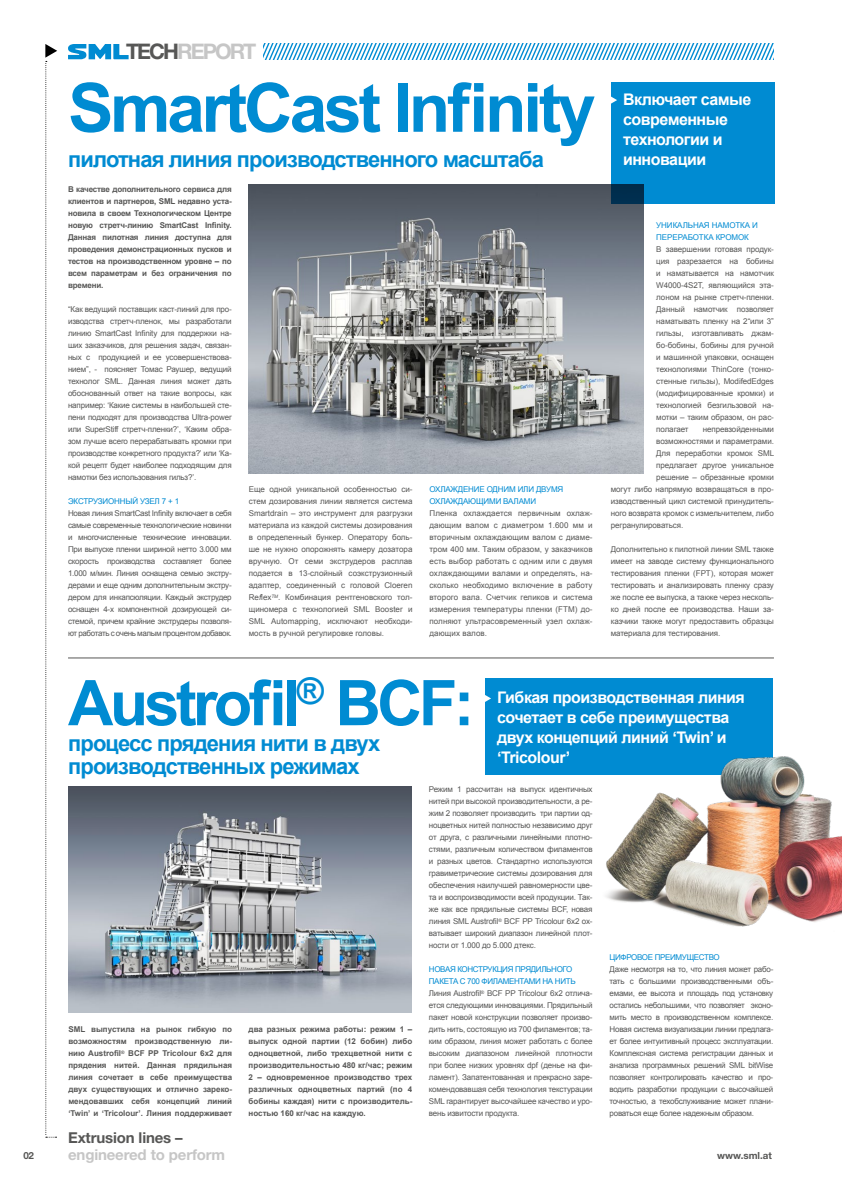
<style>
.page{position:relative;width:842px;height:1191px;background:#fff}
.page>*{position:absolute;margin:0;border:0;box-sizing:border-box;transform-origin:0 0}
.t1{font:700 68px "Arial";letter-spacing:-.05em;color:#008bd2}
.t2{font:700 63px "Arial";letter-spacing:-.06em;color:#008bd2}
.t3{font:700 22px/23px "Arial";letter-spacing:-.04em;color:#008bd2}
.t4{font:700 21.5px "Helvetica Neue LT Std";letter-spacing:-.09em;color:#c6c6c6}
.t5{font:700 16px/20px "Arial";letter-spacing:-.03em;color:#fff}
.t6{font:700 15px "Helvetica Neue LT Std";letter-spacing:-.01em;color:#c6c6c6}
.t7{font:700 15px "Helvetica Neue LT Std";letter-spacing:-.01em;color:#575756}
.t8{font:700 9.8px "Helvetica Neue LT Std";color:#575756}
.t9{font:8px/12px "Arial";letter-spacing:-.02em;color:#575756;text-align:justify}
.t10{font:700 8px/12px "Arial";color:#575756;text-align:justify}
.t11{font:8px/12px "Arial";letter-spacing:-.02em;color:#008bd2}
.t12{font:8px "Arial";letter-spacing:-.04em;color:#008bd2}
.s1{color:#575756}
.s2{font-style:italic}
.s3{color:#008bd2}
</style>
<div class="page">
<svg style="left:45px;top:44px;width:12px;height:1093px"></svg>
<svg style="left:68px;top:44px;width:61px;height:15px"></svg>
<svg style="left:264px;top:44px;width:510px;height:15px"></svg>
<img style="left:249px;top:185px;width:394px;height:288px">
<hr style="left:68px;top:657px;width:706px;height:1px;background:#575756">
<div style="left:485px;top:678px;width:288px;height:97px;background:#008bd2"></div>
<svg style="left:485px;top:695px;width:6px;height:7px"></svg>
<div style="left:611px;top:82px;width:163px;height:122px;background:#008bd2"></div>
<svg style="left:611px;top:97px;width:6px;height:7px"></svg>
<img style="left:68px;top:786px;width:344px;height:227px">
<img style="left:606px;top:756px;width:236px;height:171px">
<h3 class="t4" style="left:126px;top:38px;width:132px"><span class="s1">TECH</span>REPORT</h3>
<h1 class="t1" style="left:68px;top:62px;width:529px">SmartCast Infinity</h1>
<h3 class="t3" style="left:68px;top:148px;width:477px">пилотная линия производственного масштаба</h3>
<p class="t10" style="left:68px;top:183px;width:165px">В качестве дополнительного сервиса для клиентов и партнеров, SML недавно уста&shy;новила в своем Технологическом Центре новую стретч-линию SmartCast Infinity.<br>Данная пилотная линия доступна для проведения демонстрационных пусков и тестов на производственном уровне – по всем параметрам и без ограничения по времени.</p>
<p class="t9" style="left:68px;top:303px;width:165px">“Как ведущий поставщик каст-линий для про&shy;изводства стретч-пленок, мы разработали линию SmartCast Infinity для поддержки на&shy;ших заказчиков, для решения задач, связан&shy;ных с продукцией и ее усовершенствова&shy;нием”, - поясняет Томас Раушер, ведущий технолог SML. Данная линия может дать обоснованный ответ на такие вопросы, как например: ‘Какие системы в наибольшей сте&shy;пени подходят для производства Ultra-power или SuperStiff стретч-пленки?’, ‘Каким обра&shy;зом лучше всего перерабатывать кромки при производстве конкретного продукта?’ или ‘Ка&shy;кой рецепт будет наиболее подходящим для намотки без использования гильз?’.</p>
<p class="t11" style="left:68px;top:495px;width:113px">ЭКСТРУЗИОННЫЙ УЗЕЛ 7 + 1</p>
<p class="t9" style="left:68px;top:507px;width:165px">Новая линия SmartCast Infinity включает в себя самые современные технологические новинки и многочисленные технические инновации.<br>При выпуске пленки шириной нетто 3.000 мм скорость производства составляет более 1.000 м/мин. Линия оснащена семью экстру&shy;дерами и еще одним дополнительным экстру&shy;дером для инкапсюляции. Каждый экструдер оснащен 4-х компонентной дозирующей си&shy;стемой, причем крайние экструдеры позволя&shy;ют работать с очень малым процентом добавок.</p>
<p class="t9" style="left:249px;top:483px;width:165px">Еще одной уникальной особенностью си&shy;стем дозирования линии является система Smartdrain – это инструмент для разгрузки материала из каждой системы дозирования в определенный бункер. Оператору боль&shy;ше не нужно опорожнять камеру дозатора вручную. От семи экструдеров расплав подается в 13-слойный соэкструзионный адаптер, соединенный с головой Cloeren Re<span class="s2">f</span>lex<sup>TM</sup>. Комбинация рентгеновского тол&shy;щиномера с технологией SML Booster и SML Automapping, исключают необходи&shy;мость в ручной регулировке головы.</p>
<p class="t11" style="left:429px;top:483px;width:135px">ОХЛАЖДЕНИЕ ОДНИМ ИЛИ ДВУМЯ<br>ОХЛАЖДАЮЩИМИ ВАЛАМИ</p>
<p class="t9" style="left:429px;top:507px;width:165px">Пленка охлаждается первичным охлаж&shy;дающим валом с диаметром 1.600 мм и вторичным охлаждающим валом с диаме&shy;тром 400 мм. Таким образом, у заказчиков есть выбор работать с одним или с двумя охлаждающими валами и определять, на&shy;сколько необходимо включение в работу второго вала. Счетчик геликов и система измерения температуры пленки (FTM) до&shy;полняют ультрасовременный узел охлаж&shy;дающих валов.</p>
<h3 class="t5" style="left:623px;top:90px;width:130px">Включает самые современные технологии и инновации</h3>
<p class="t11" style="left:656px;top:219px;width:103px">УНИКАЛЬНАЯ НАМОТКА И<br>ПЕРЕРАБОТКА КРОМОК</p>
<p class="t9" style="left:656px;top:243px;width:119px">В завершении готовая продук&shy;ция разрезается на бобины и наматывается на намотчик W4000-4S2T, являющийся эта&shy;лоном на рынке стретч-пленки.<br>Данный намотчик позволяет наматывать пленку на 2“или 3” гильзы, изготавливать джам&shy;бо-бобины, бобины для ручной и машинной упаковки, оснащен технологиями ThinCore (тонко&shy;стенные гильзы), ModifedEdges (модифицированные кромки) и технологией безгильзовой на&shy;мотки – таким образом, он рас&shy;полагает</p>
<p class="t9" style="left:703px;top:423px;width:73px">непревзойденными</p>
<p class="t9" style="left:656px;top:435px;width:119px">возможностями и параметрами.</p>
<p class="t9" style="left:656px;top:447px;width:119px">Для переработки кромок SML</p>
<p class="t9" style="left:656px;top:459px;width:119px">предлагает другое уникальное</p>
<p class="t9" style="left:656px;top:471px;width:119px">решение – обрезанные кромки</p>
<p class="t9" style="left:611px;top:483px;width:165px">могут либо напрямую возвращаться в про-</p>
<p class="t9" style="left:611px;top:495px;width:165px">изводственный цикл системой принудитель-</p>
<p class="t9" style="left:611px;top:507px;width:165px">ного возврата кромок с измельчителем, либо</p>
<p class="t9" style="left:611px;top:519px;width:74px">регранулироваться.</p>
<p class="t9" style="left:611px;top:543px;width:165px">Дополнительно к пилотной линии SML также имеет на заводе систему функционального тестирования пленки (FPT), которая может тестировать и анализировать пленку сразу же после ее выпуска, а также через несколь&shy;ко дней после ее производства. Наши за&shy;казчики также могут предоставить образцы материала для тестирования.</p>
<h2 class="t2" style="left:68px;top:661px;width:408px">Austrofil<sup>®</sup> BCF:</h2>
<h3 class="t3" style="left:68px;top:732px;width:314px">процесс прядения нити в двух производственных режимах</h3>
<h3 class="t5" style="left:497px;top:688px;width:249px">Гибкая производственная линия сочетает в себе преимущества двух концепций линий ‘Twin’ и ‘Tricolour’</h3>
<p class="t10" style="left:68px;top:1023px;width:165px">SML выпустила на рынок гибкую по возможностям производственную ли&shy;нию Austrofil<sup>®</sup> BCF PP Tricolour 6x2 для прядения нитей. Данная прядильная линия сочетает в себе преимущества двух существующих и отлично зареко&shy;мендовавших себя концепций линий ‘Twin’ и ‘Tricolour’. Линия поддерживает</p>
<p class="t10" style="left:249px;top:1023px;width:165px">два разных режима работы: режим 1 – выпуск одной партии (12 бобин) либо одноцветной, либо трехцветной нити с производительностью 480 кг/час; режим 2 – одновременное производство трех различных одноцветных партий (по 4 бобины каждая) нити с производитель&shy;ностью 160 кг/час на каждую.</p>
<p class="t9" style="left:429px;top:783px;width:165px">Режим 1 рассчитан на выпуск идентичных нитей при высокой производительности, а ре&shy;жим 2 позволяет производить три партии од&shy;ноцветных нитей полностью независимо друг от друга, с различными линейными плотно&shy;стями, различным количеством филаментов и разных цветов. Стандартно используются гравиметрические системы дозирования для обеспечения наилучшей равномерности цве&shy;та и воспроизводимости всей продукции. Так&shy;же как все прядильные системы BCF, новая линия SML Austrofil<sup>®</sup> BCF PP Tricolour 6x2 ох&shy;ватывает широкий диапазон линейной плот&shy;ности от 1.000 до 5.000 дтекс.</p>
<p class="t9" style="left:429px;top:963px;width:165px;text-align:left"><span class="s3">НОВАЯ КОНСТРУКЦИЯ ПРЯДИЛЬНОГО ПАКЕТА С 700 ФИЛАМЕНТАМИ НА НИТЬ </span>Линия Austrofil<sup>®</sup> BCF PP Tricolour 6x2 отлича&shy;ется следующими инновациями. Прядильный пакет новой конструкции позволяет произво&shy;дить нить, состоящую из 700 филаментов; та&shy;ким образом, линия может работать с более высоким диапазоном линейной плотности при более низких уровнях dpf (денье на фи&shy;ламент). Запатентованная и прекрасно заре&shy;комендовавшая себя технология текстурации SML гарантирует высочайшее качество и уро&shy;вень извитости продукта.</p>
<p class="t12" style="left:610px;top:952px;width:112px">ЦИФРОВОЕ ПРЕИМУЩЕСТВО</p>
<p class="t9" style="left:610px;top:963px;width:165px">Даже несмотря на то, что линия может рабо&shy;тать с большими производственными объ&shy;емами, ее высота и площадь под установку остались небольшими, что позволяет эконо&shy;мить место в производственном комплексе.<br>Новая система визуализации линии предлага&shy;ет более интуитивный процесс эксплуатации.<br>Комплексная система регистрации данных и анализа программных решений SML bitWise позволяет контролировать качество и про&shy;водить разработки продукции с высочайшей точностью, а техобслуживание может плани&shy;роваться еще более надежным образом.</p>
<h3 class="t7" style="left:68px;top:1128px;width:116px">Extrusion lines –</h3>
<h3 class="t6" style="left:68px;top:1145px;width:158px">engineered to perform</h3>
<p class="t8" style="left:24px;top:1149px;width:12px">02</p>
<p class="t8" style="left:717px;top:1149px;width:56px">www.sml.at</p>
</div>
